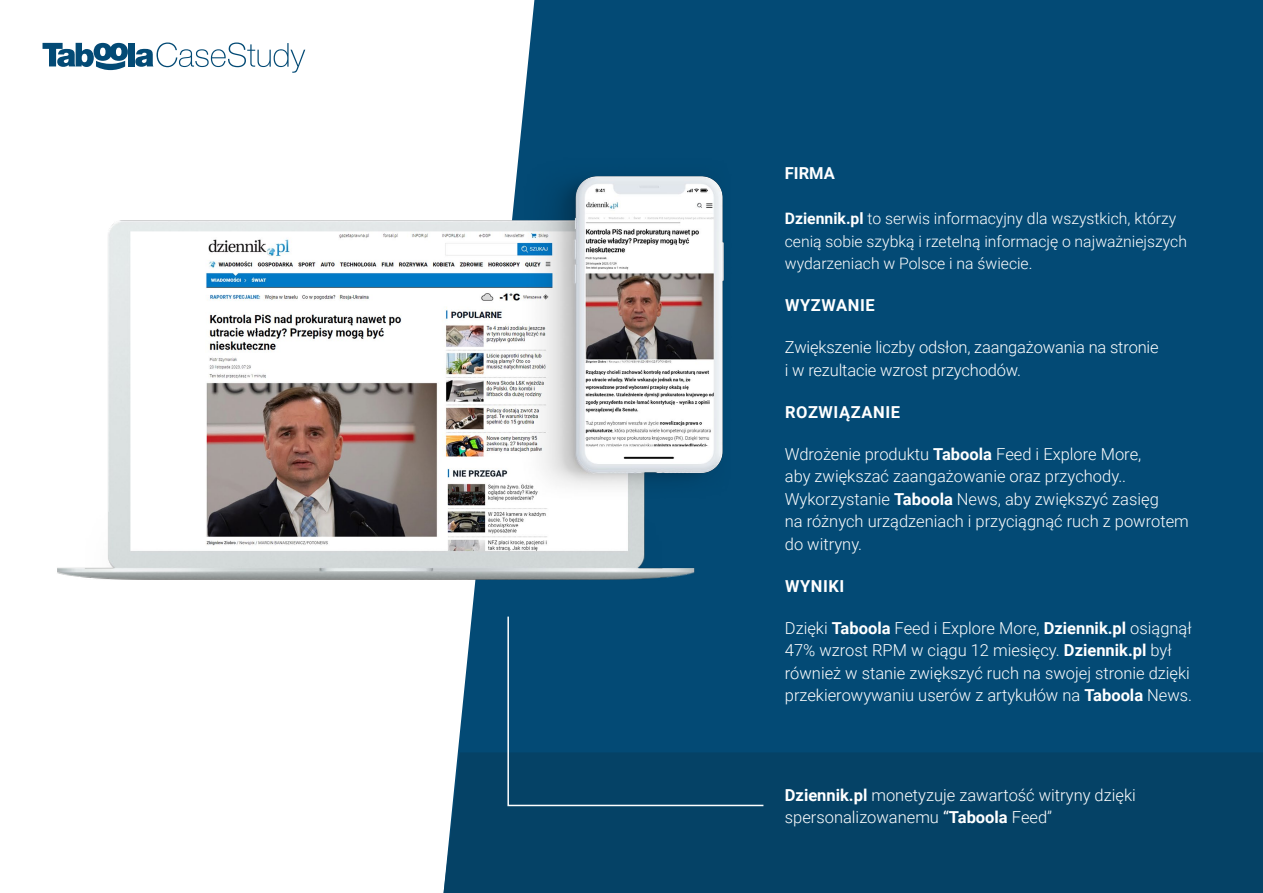
<style>
.page{position:relative;width:1263px;height:893px;background:#fff}
.page>*{position:absolute;margin:0;border:0;box-sizing:border-box;transform-origin:0 0}
.t1{font:300 16.5px/22.5px "Roboto";color:#fff}
.t2{font:700 16.5px "Roboto";letter-spacing:.035em;color:#fff}
.t3{font:300 15.75px/22.5px "Roboto";color:#fff}
.s1{font-weight:700}
.s2{font-weight:400}
</style>
<div class="page">
<div style="left:457px;top:0;width:806px;height:752px;background:#034a75"></div>
<div style="left:443px;top:752px;width:820px;height:141px;background:#054266"></div>
<svg style="left:507px;top:692px;width:258px;height:115px;background:#084970"></svg>
<img style="left:57px;top:118px;width:734px;height:574px">
<div style="left:129px;top:43px;width:6px;height:23px;background:#034a75"></div>
<svg style="left:135px;top:43px;width:170px;height:30px"></svg>
<svg style="left:43px;top:43px;width:85px;height:27px"></svg>
<p class="t2" style="left:785px;top:162px;width:52px">FIRMA</p>
<p class="t3" style="left:785px;top:207px;width:404px"><span class="s1">Dziennik.pl</span> to serwis informacyjny dla wszystkich, którzy cenią sobie szybką i rzetelną informację o najważniejszych wydarzeniach w Polsce i na świecie.</p>
<p class="t2" style="left:785px;top:294px;width:91px">WYZWANIE</p>
<p class="t1" style="left:785px;top:336px;width:375px">Zwiększenie liczby odsłon, zaangażowania na stronie i w rezultacie wzrost przychodów.</p>
<p class="t2" style="left:785px;top:400px;width:116px">ROZWIĄZANIE</p>
<p class="t1" style="left:785px;top:442px;width:405px">Wdrożenie produktu <span class="s1">Taboola</span> Feed i Explore More,<br>aby zwiększać zaangażowanie oraz przychody..<br>Wykorzystanie <span class="s1">Taboola</span> News, aby zwiększyć zasięg<br>na różnych urządzeniach i przyciągnąć ruch z powrotem do witryny.</p>
<p class="t2" style="left:785px;top:574px;width:61px">WYNIKI</p>
<p class="t1" style="left:785px;top:616px;width:409px">Dzięki <span class="s1">Taboola</span> Feed i Explore More, <span class="s1">Dziennik.pl</span> osiągnął 47% wzrost RPM w ciągu 12 miesięcy. <span class="s1">Dziennik.pl</span> był również w stanie zwiększyć ruch na swojej stronie dzięki przekierowywaniu userów z artykułów na <span class="s1">Taboola</span> News.</p>
<p class="t1" style="left:785px;top:783px;width:352px"><span class="s1">Dziennik.pl</span> monetyzuje zawartość witryny dzięki spersonalizowanemu <span class="s2">“</span><span class="s1">Taboola</span> Feed”</p>
</div>
